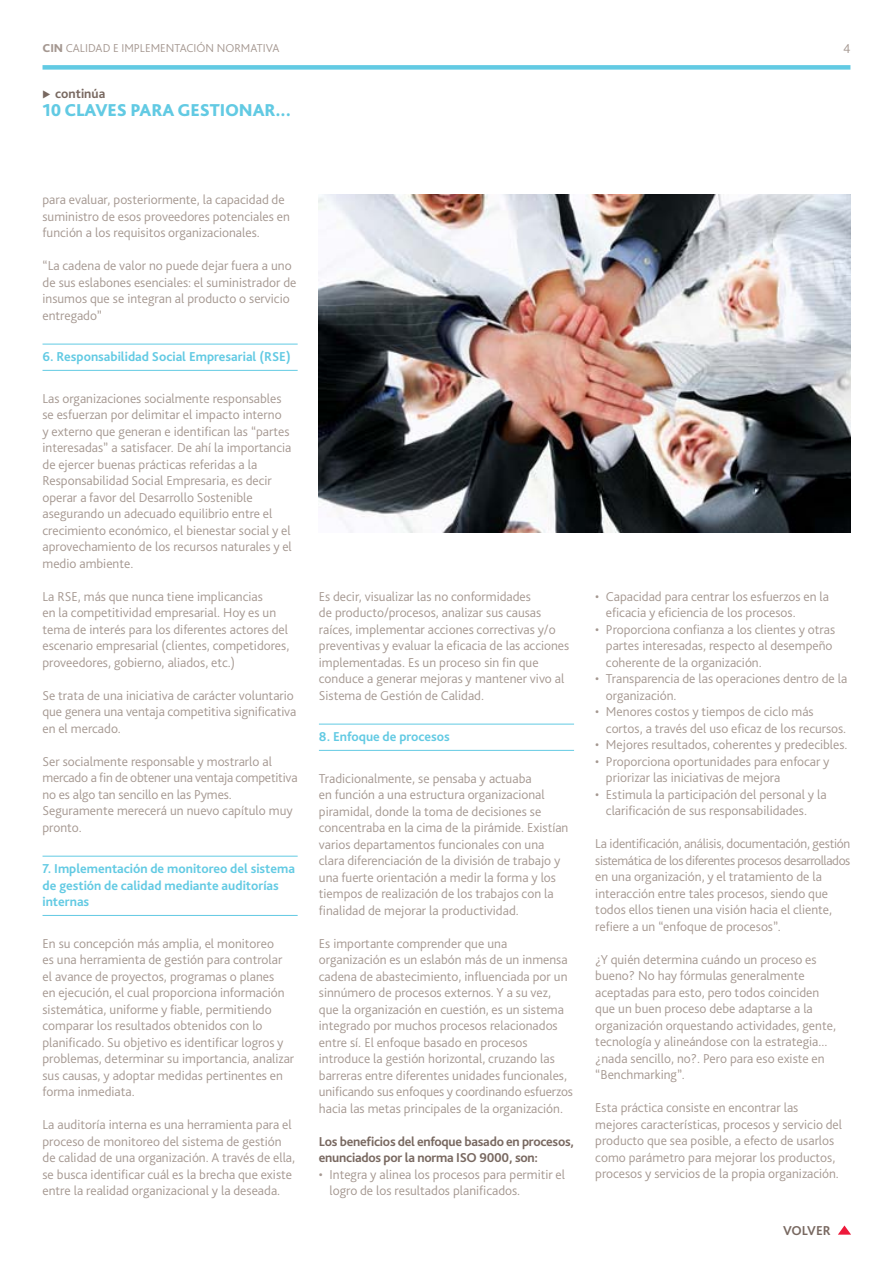
<style>
.page{position:relative;width:893px;height:1263px;background:#fff}
.page>*{position:absolute;margin:0;border:0;box-sizing:border-box;transform-origin:0 0}
.t1{font:800 18px "Bliss Pro";letter-spacing:-.01em;color:#62cae3}
.t2{font:300 13.5px/16.5px "Bliss Pro";color:#a59891}
.t3{font:700 13.5px/16.5px "Bliss Pro";color:#62cae3}
.t4{font:700 13.5px/16.5px "Bliss Pro";letter-spacing:-.02em;color:#786860}
.t5{font:700 13.5px "Bliss Pro";color:#786860}
.t6{font:300 12px "Bliss Pro";letter-spacing:.12em;color:#a59891}
.s1{font-weight:800}
</style>
<div class="page">
<svg style="left:838px;top:1225px;width:13px;height:10px"></svg>
<hr style="left:43px;top:344px;width:255px;height:1px;background:#62cae3">
<hr style="left:43px;top:370px;width:255px;height:1px;background:#62cae3">
<hr style="left:43px;top:856px;width:255px;height:1px;background:#62cae3">
<hr style="left:43px;top:915px;width:255px;height:1px;background:#62cae3">
<hr style="left:319px;top:724px;width:255px;height:1px;background:#62cae3">
<hr style="left:319px;top:750px;width:255px;height:1px;background:#62cae3">
<div style="left:43px;top:65px;width:807px;height:5px;background:#62cae3"></div>
<img style="left:319px;top:194px;width:531px;height:338px">
<p class="t6" style="left:43px;top:41px;width:87px"><span class="s1">CIN</span> Cali dad e implemen</p>
<p class="t6" style="left:174px;top:41px;width:107px">taci ón normativa</p>
<p class="t2" style="left:843px;top:40px;width:9px">4</p>
<p class="t5" style="left:55px;top:85px;width:52px">continúa</p>
<h1 class="t1" style="left:43px;top:99px;width:250px">10 CLAVES PARA GESTIONAR...</h1>
<p class="t2" style="left:43px;top:191px;width:249px">para evaluar, posteriormente, la capacidad de suministro de esos proveedores potenciales en función a los requisitos organizacionales.</p>
<p class="t2" style="left:43px;top:257px;width:255px">“La cadena de valor no puede dejar fuera a uno de sus eslabones esenciales: el suministrador de insumos que se integran al producto o servicio entregado”</p>
<p class="t3" style="left:43px;top:348px;width:250px">6. Responsabilidad Social Empresarial (RSE)</p>
<p class="t2" style="left:43px;top:390px;width:251px">Las organizaciones socialmente responsables se esfuerzan por delimitar el impacto interno<br>y externo que generan e identifican las “partes interesadas” a satisfacer. De ahí la importancia de ejercer buenas prácticas referidas a la Responsabilidad Social Empresaria, es decir operar a favor del Desarrollo Sostenible asegurando un adecuado equilibrio entre el crecimiento económico, el bienestar social y el aprovechamiento de los recursos naturales y el medio ambiente.</p>
<p class="t2" style="left:43px;top:588px;width:248px">La RSE, más que nunca tiene implicancias<br>en la competitividad empresarial. Hoy es un tema de interés para los diferentes actores del escenario empresarial (clientes, competidores, proveedores, gobierno, aliados, etc.)</p>
<p class="t2" style="left:43px;top:687px;width:255px">Se trata de una iniciativa de carácter voluntario que genera una ventaja competitiva significativa en el mercado.</p>
<p class="t2" style="left:43px;top:753px;width:257px">Ser socialmente responsable y mostrarlo al mercado a fin de obtener una ventaja competitiva no es algo tan sencillo en las Pymes.<br>Seguramente merecerá un nuevo capítulo muy pronto.</p>
<p class="t3" style="left:43px;top:860px;width:254px">7. Implementación de monitoreo del sistema de gestión de calidad mediante auditorías internas</p>
<p class="t2" style="left:43px;top:935px;width:253px">En su concepción más amplia, el monitoreo<br>es una herramienta de gestión para controlar el avance de proyectos, programas o planes<br>en ejecución, el cual proporciona información sistemática, uniforme y fiable, permitiendo comparar los resultados obtenidos con lo planificado. Su objetivo es identificar logros y problemas, determinar su importancia, analizar sus causas, y adoptar medidas pertinentes en forma inmediata.</p>
<p class="t2" style="left:43px;top:1116px;width:254px">La auditoría interna es una herramienta para el proceso de monitoreo del sistema de gestión de calidad de una organización. A través de ella, se busca identificar cuál es la brecha que existe entre la realidad organizacional y la deseada.</p>
<p class="t2" style="left:319px;top:588px;width:252px">Es decir, visualizar las no conformidades<br>de producto/procesos, analizar sus causas raíces, implementar acciones correctivas y/o preventivas y evaluar la eficacia de las acciones implementadas. Es un proceso sin fin que conduce a generar mejoras y mantener vivo al Sistema de Gestión de Calidad.</p>
<p class="t3" style="left:319px;top:728px;width:132px">8. Enfoque de procesos</p>
<p class="t2" style="left:319px;top:770px;width:251px">Tradicionalmente, se pensaba y actuaba<br>en función a una estructura organizacional piramidal, donde la toma de decisiones se concentraba en la cima de la pirámide. Existían varios departamentos funcionales con una clara diferenciación de la división de trabajo y una fuerte orientación a medir la forma y los tiempos de realización de los trabajos con la finalidad de mejorar la productividad.</p>
<p class="t2" style="left:319px;top:935px;width:256px">Es importante comprender que una organización es un eslabón más de un inmensa cadena de abastecimiento, influenciada por un sinnúmero de procesos externos. Y a su vez, que la organización en cuestión, es un sistema integrado por muchos procesos relacionados entre sí. El enfoque basado en procesos introduce la gestión horizontal, cruzando las barreras entre diferentes unidades funcionales, unificando sus enfoques y coordinando esfuerzos hacia las metas principales de la organización.</p>
<p class="t4" style="left:319px;top:1133px;width:257px">Los beneficios del enfoque basado en procesos, enunciados por la norma ISO 9000, son:</p>
<p class="t2" style="left:330px;top:1166px;width:237px;text-indent:-11px">• Integra y alinea los procesos para permitir el logro de los resultados planificados.</p>
<p class="t2" style="left:606px;top:588px;width:225px;text-indent:-11px">• Capacidad para centrar los esfuerzos en la eficacia y eficiencia de los procesos.</p>
<p class="t2" style="left:606px;top:621px;width:231px;text-indent:-11px">• Proporciona confianza a los clientes y otras partes interesadas, respecto al desempeño coherente de la organización.</p>
<p class="t2" style="left:606px;top:670px;width:243px;text-indent:-11px">• Transparencia de las operaciones dentro de la organización.</p>
<p class="t2" style="left:606px;top:703px;width:242px;text-indent:-11px">• Menores costos y tiempos de ciclo más cortos, a través del uso eficaz de los recursos.</p>
<p class="t2" style="left:595px;top:736px;width:254px">• Mejores resultados, coherentes y predecibles.</p>
<p class="t2" style="left:606px;top:753px;width:225px;text-indent:-11px">• Proporciona oportunidades para enfocar y priorizar las iniciativas de mejora</p>
<p class="t2" style="left:606px;top:786px;width:222px;text-indent:-11px">• Estimula la participación del personal y la clarificación de sus responsabilidades.</p>
<p class="t2" style="left:595px;top:835px;width:257px">La identificación, análisis, documentación, gestión sistemática de los diferentes procesos desarrollados en una organización, y el tratamiento de la interacción entre tales procesos, siendo que todos ellos tienen una visión hacia el cliente, refiere a un “enfoque de procesos”.</p>
<p class="t2" style="left:595px;top:951px;width:242px">¿Y quién determina cuándo un proceso es bueno? No hay fórmulas generalmente aceptadas para esto, pero todos coinciden que un buen proceso debe adaptarse a la organización orquestando actividades, gente, tecnología y alineándose con la estrategia... ¿nada sencillo, no?. Pero para eso existe en “Benchmarking”.</p>
<p class="t2" style="left:595px;top:1099px;width:248px">Esta práctica consiste en encontrar las mejores características, procesos y servicio del producto que sea posible, a efecto de usarlos como parámetro para mejorar los productos, procesos y servicios de la propia organización.</p>
<p class="t4" style="left:783px;top:1222px;width:41px">volver</p>
</div>
